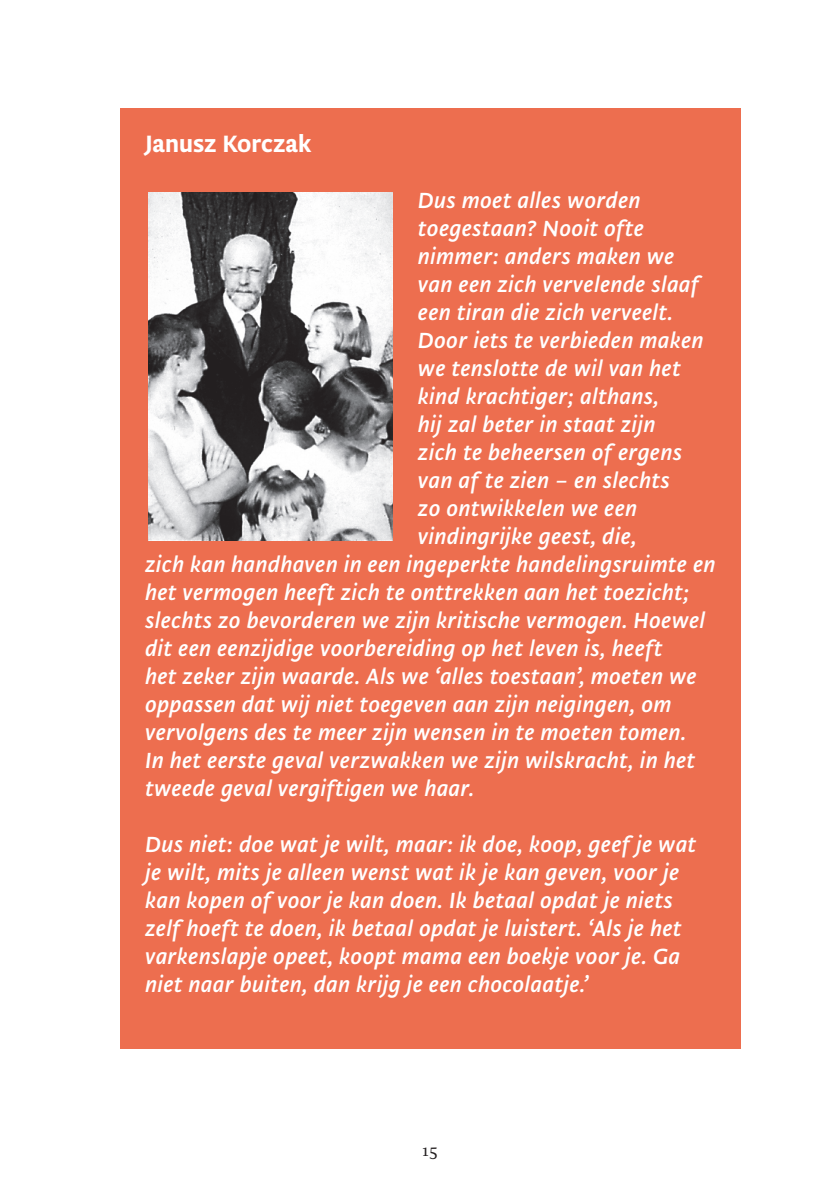
<style>
.page{position:relative;width:833px;height:1192px;background:#fff}
.page>*{position:absolute;margin:0;border:0;box-sizing:border-box;transform-origin:0 0}
.t1{font:500 24.5px "Brioni Sans";color:#fff}
.t2{font:italic 22.75px/28px "Brioni Sans";letter-spacing:.01em;color:#fff}
.t3{font:300 15.75px "Brioni Pro";color:#231f20}
</style>
<div class="page">
<div style="left:120px;top:108px;width:620px;height:940px;background:#ed6e4f"></div>
<img style="left:149px;top:192px;width:243px;height:348px">
<p class="t1" style="left:145px;top:129px;width:168px">Janusz Korczak</p>
<p class="t2" style="left:418px;top:186px;width:224px">Dus moet alles worden</p>
<p class="t2" style="left:418px;top:214px;width:228px">toegestaan? Nooit ofte</p>
<p class="t2" style="left:418px;top:242px;width:258px">nimmer: anders maken we</p>
<p class="t2" style="left:418px;top:270px;width:283px">van een zich vervelende slaaf</p>
<p class="t2" style="left:418px;top:298px;width:257px">een tiran die zich verveelt.</p>
<p class="t2" style="left:418px;top:326px;width:287px">Door iets te verbieden maken</p>
<p class="t2" style="left:418px;top:354px;width:264px">we tenslotte de wil van het</p>
<p class="t2" style="left:418px;top:382px;width:243px">kind krachtiger; althans,</p>
<p class="t2" style="left:418px;top:410px;width:239px">hij zal beter in staat zijn</p>
<p class="t2" style="left:418px;top:438px;width:266px">zich te beheersen of ergens</p>
<p class="t2" style="left:418px;top:466px;width:253px">van af te zien – en slechts</p>
<p class="t2" style="left:418px;top:494px;width:221px">zo ontwikkelen we een</p>
<p class="t2" style="left:418px;top:522px;width:220px">vindingrijke geest, die,</p>
<p class="t2" style="left:145px;top:550px;width:572px">zich kan handhaven in een ingeperkte handelingsruimte en</p>
<p class="t2" style="left:145px;top:578px;width:546px">het vermogen heeft zich te onttrekken aan het toezicht;</p>
<p class="t2" style="left:145px;top:606px;width:562px">slechts zo bevorderen we zijn kritische vermogen. Hoewel</p>
<p class="t2" style="left:145px;top:634px;width:519px">dit een eenzijdige voorbereiding op het leven is, heeft</p>
<p class="t2" style="left:145px;top:662px;width:553px">het zeker zijn waarde. Als we ‘alles toestaan’, moeten we</p>
<p class="t2" style="left:145px;top:690px;width:528px">oppassen dat wij niet toegeven aan zijn neigingen, om</p>
<p class="t2" style="left:145px;top:718px;width:543px">vervolgens des te meer zijn wensen in te moeten tomen.</p>
<p class="t2" style="left:145px;top:746px;width:552px">In het eerste geval verzwakken we zijn wilskracht, in het</p>
<p class="t2" style="left:145px;top:774px;width:331px">tweede geval vergiftigen we haar.</p>
<p class="t2" style="left:145px;top:830px;width:553px">Dus niet: doe wat je wilt, maar: ik doe, koop, geef je wat je wilt, mits je alleen wenst wat ik je kan geven, voor je kan kopen of voor je kan doen. Ik betaal opdat je niets zelf hoeft te doen, ik betaal opdat je luistert. ‘Als je het varkenslapje opeet, koopt mama een boekje voor je. Ga niet naar buiten, dan krijg je een chocolaatje.’</p>
<p class="t3" style="left:423px;top:1140px;width:17px">15</p>
</div>
